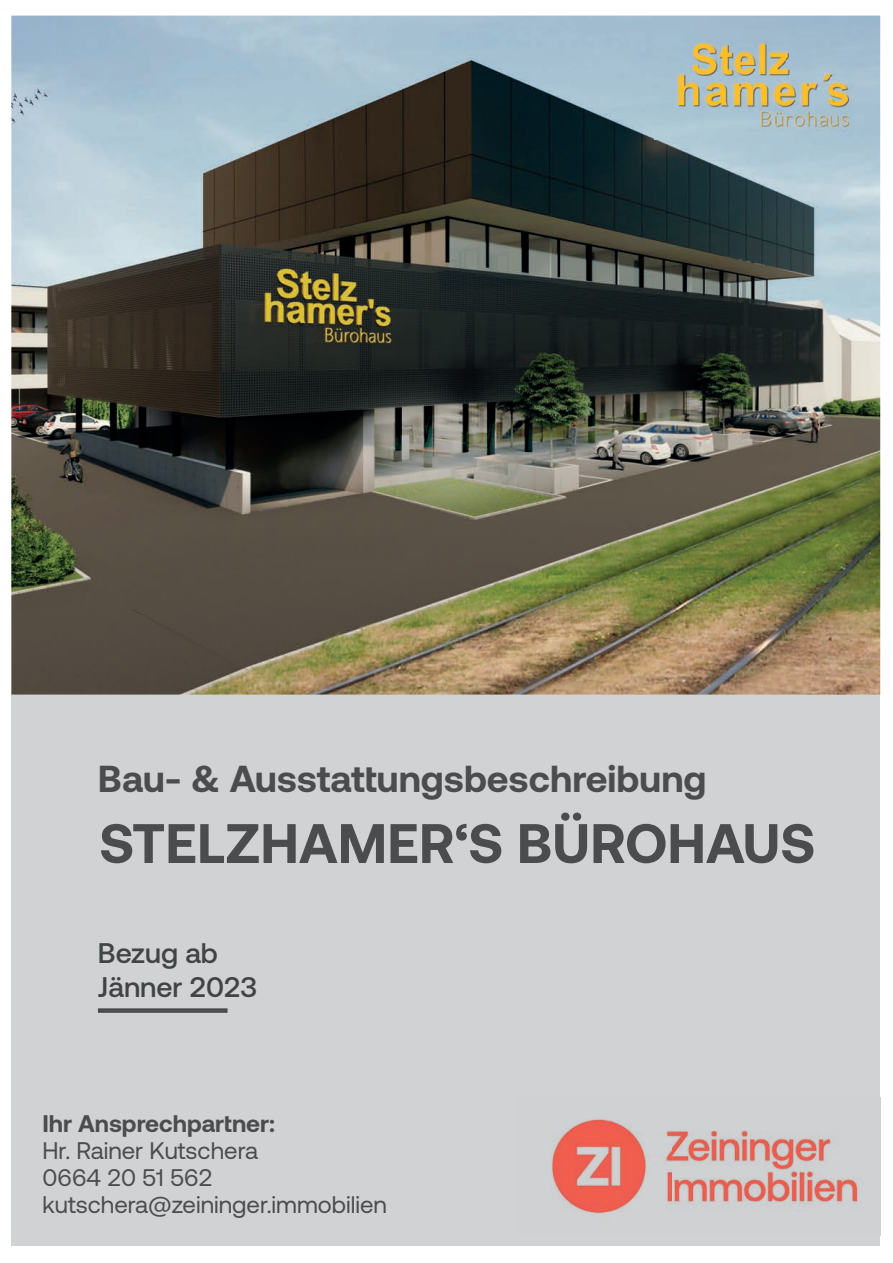
<style>
.page{position:relative;width:893px;height:1263px;background:#fff}
.page>*{position:absolute;margin:0;border:0;box-sizing:border-box;transform-origin:0 0}
.t1{font:700 55.5px "Aeonik";color:#4b4c4d}
.t2{font:700 37.5px "Aeonik";color:#4b4c4d}
.t3{font:500 28.35px/34px "Aeonik";color:#414445}
.t4{font:24px/27px "Aeonik";color:#4b4c4d}
.t5{font:700 24px "Aeonik";color:#4b4c4d}
</style>
<div class="page">
<div style="left:11px;top:694px;width:869px;height:552px;background:#d1d2d4"></div>
<img style="left:11px;top:16px;width:869px;height:678px">
<div style="left:98px;top:1008px;width:130px;height:5px;background:#4b4c4d"></div>
<img style="left:551px;top:1097px;width:330px;height:138px">
<img style="left:655px;top:30px;width:219px;height:109px">
<h2 class="t2" style="left:98px;top:757px;width:610px">Bau- &amp; Ausstattungsbeschreibung</h2>
<h1 class="t1" style="left:99px;top:812px;width:717px">STELZHAMER‘S BÜROHAUS</h1>
<p class="t3" style="left:98px;top:936px;width:161px">Bezug ab<br>Jänner 2023</p>
<p class="t5" style="left:43px;top:1110px;width:234px">Ihr Ansprechpartner:</p>
<p class="t4" style="left:43px;top:1137px;width:346px">Hr. Rainer Kutschera<br>0664 20 51 562 kutschera@zeininger.immobilien</p>
</div>
